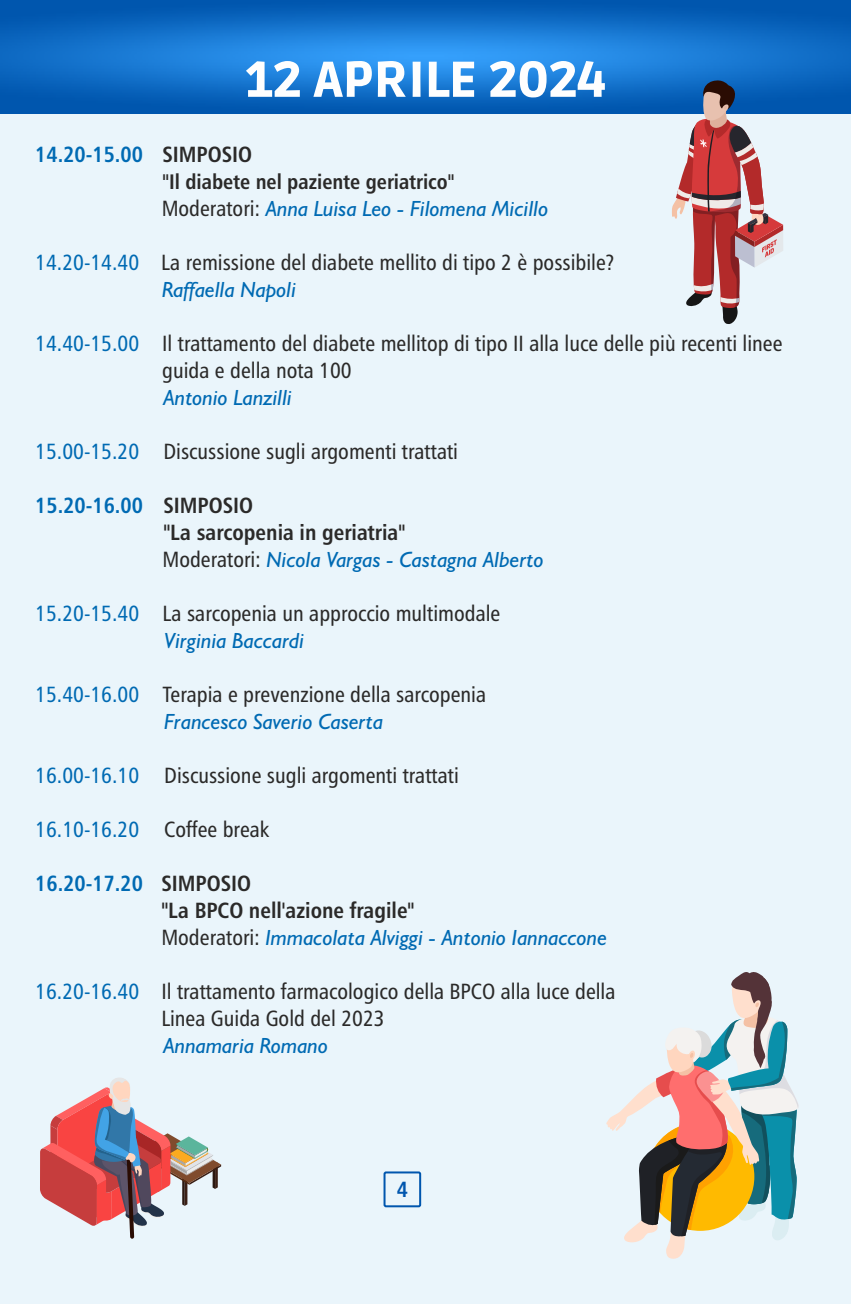
<style>
.page{position:relative;width:851px;height:1304px;background:#fff}
.page>*{position:absolute;margin:0;border:0;box-sizing:border-box;transform-origin:0 0}
.t1{font:900 50px "Ruda";color:#fefefe}
.t2{font:22px/27px "Humanist 777 BT Roman Condensed B";color:#2b2a29}
.t3{font:italic 22px "Humanist 521 BT";color:#006ab3}
.t4{font:22px "Humanist 777 BT Bold Condensed B";color:#006ab3}
.t5{font:22px "Humanist 777 BT Bold Condensed B";color:#2b2a29}
.t6{font:22px "Humanist 777 BT Roman Condensed B";color:#006ab3}
.t7{font:22px "Humanist 777 BT Bold Condensed B";color:#0056ae}
.t8{font:21px "Humanist 777 BT Bold Condensed B";color:#2b2a29}
.s1{color:#2b2a29}
.s2{font-family:"Humanist 777 BT Roman Condensed B";font-style:normal;color:#2b2a29}
.s3{color:#006ab3}
</style>
<div class="page">
<div style="left:0;top:0;width:850px;height:1304px;background:#eaf5fb"></div>
<div style="left:383px;top:1171px;width:38px;height:36px;border:2px solid #0056ae;border-radius:2px"></div>
<img style="left:0;top:0;width:850px;height:114px">
<svg style="left:606px;top:972px;width:193px;height:287px"></svg>
<svg style="left:671px;top:78px;width:112px;height:246px"></svg>
<svg style="left:40px;top:1078px;width:181px;height:161px"></svg>
<h1 class="t1" style="left:245px;top:51px;width:363px">12 APRILE 2024</h1>
<p class="t4" style="left:35px;top:145px;width:218px">14.20-15.00 <span class="s1">SIMPOSIO</span></p>
<p class="t3" style="left:162px;top:199px;width:388px"><span class="s2">Moderatori:</span> Anna Luisa Leo - Filomena Micillo</p>
<p class="t8" style="left:162px;top:173px;width:293px">"Il diabete nel paziente geriatrico"</p>
<p class="t2" style="left:35px;top:251px;width:581px"><span class="s3">14.20-14.40</span> La remissione del diabete mellito di tipo 2 è possibile?</p>
<p class="t3" style="left:162px;top:280px;width:135px">Raffaella Napoli</p>
<p class="t2" style="left:162px;top:332px;width:621px;text-indent:-127px"><span class="s3">14.40-15.00</span> Il trattamento del diabete mellitop di tipo II alla luce delle più recenti linee guida e della nota 100</p>
<p class="t3" style="left:163px;top:388px;width:130px">Antonio Lanzilli</p>
<p class="t2" style="left:35px;top:440px;width:424px"><span class="s3">15.00-15.20</span> Discussione sugli argomenti trattati</p>
<p class="t4" style="left:35px;top:496px;width:219px">15.20-16.00 <span class="s1">SIMPOSIO</span></p>
<p class="t5" style="left:163px;top:523px;width:243px">"La sarcopenia in geriatria"</p>
<p class="t3" style="left:162px;top:550px;width:383px"><span class="s2">Moderatori:</span> Nicola Vargas - Castagna Alberto</p>
<p class="t2" style="left:35px;top:602px;width:466px"><span class="s3">15.20-15.40</span> La sarcopenia un approccio multimodale</p>
<p class="t3" style="left:164px;top:631px;width:142px">Virginia Baccardi</p>
<p class="t2" style="left:35px;top:683px;width:452px"><span class="s3">15.40-16.00</span> Terapia e prevenzione della sarcopenia</p>
<p class="t3" style="left:164px;top:712px;width:221px">Francesco Saverio Caserta</p>
<p class="t2" style="left:35px;top:764px;width:425px"><span class="s3">16.00-16.10</span> Discussione sugli argomenti trattati</p>
<p class="t6" style="left:35px;top:820px;width:235px">16.10-16.20 <span class="s1">Coffee break</span></p>
<p class="t4" style="left:35px;top:874px;width:217px">16.20-17.20 <span class="s1">SIMPOSIO</span></p>
<p class="t3" style="left:161px;top:928px;width:447px"><span class="s2">Moderatori:</span> Immacolata Alviggi - Antonio Iannaccone</p>
<p class="t5" style="left:161px;top:901px;width:254px">"La BPCO nell'azione fragile"</p>
<p class="t2" style="left:161px;top:980px;width:455px;text-indent:-126px"><span class="s3">16.20-16.40</span> Il trattamento farmacologico della BPCO alla luce della<br>Linea Guida Gold del 2023</p>
<p class="t3" style="left:163px;top:1036px;width:166px">Annamaria Romano</p>
<p class="t7" style="left:396px;top:1180px;width:13px">4</p>
</div>
